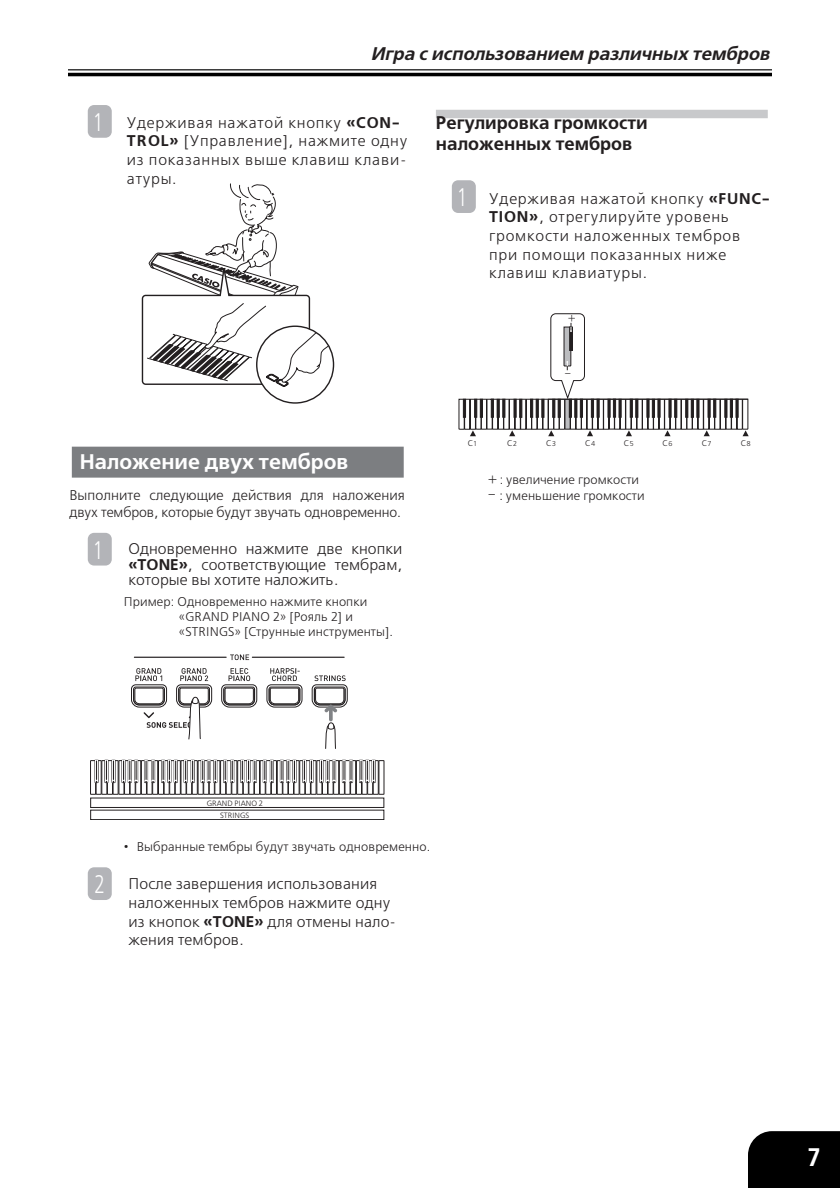
<style>
.page{position:relative;width:840px;height:1191px;background:#fff}
.page>*{position:absolute;margin:0;border:0;box-sizing:border-box;transform-origin:0 0}
.t1{font:25.4px "Free Set C";color:#fff;scale:.75 1}
.t2{font:700 25.4px "Free Set C";color:#fff;scale:.9 1}
.t3{font:700 21.2px "Free Set C";color:#fff}
.t4{font:700 18.4px/21.8px "Free Set C";color:#231f20}
.t5{font:italic 700 18.4px "Free Set C";color:#231f20}
.t6{font:15.6px/18.6px "Free Set C";letter-spacing:.05em;color:#231f20}
.t7{font:15.6px/18.6px "Free Set C";letter-spacing:.01em;color:#231f20}
.t8{font:14px/17px "Free Set C";letter-spacing:-.005em;color:#231f20}
.t9{font:12.6px/15.2px "Free Set C";letter-spacing:.01em;color:#231f20}
.t10{font:10.6px "Free Set C";color:#231f20}
.t11{font:8.2px "Free Set C";color:#231f20}
.t12{font:7.6px/12.2px "Free Set C";color:#231f20;text-align:center}
.s1{font-weight:700}
.s2{font-size:7px}
</style>
<div class="page">
<div style="left:72px;top:446px;width:331px;height:31px;background:#7c7e81"></div>
<svg style="left:88px;top:533px;width:24px;height:32px"></svg>
<svg style="left:88px;top:867px;width:24px;height:33px"></svg>
<hr style="left:252px;top:656px;width:92px;height:2px;background:#231f20">
<hr style="left:134px;top:656px;width:92px;height:2px;background:#231f20">
<svg style="left:230px;top:654px;width:19px;height:6px"></svg>
<svg style="left:131px;top:668px;width:216px;height:81px"></svg>
<div style="left:90px;top:760px;width:6px;height:34px;border:1px solid #231f20"></div>
<svg style="left:96px;top:760px;width:5px;height:34px"></svg>
<div style="left:96px;top:760px;width:5px;height:34px;border:1px solid #231f20"></div>
<svg style="left:95px;top:760px;width:3px;height:23px"></svg>
<div style="left:107px;top:760px;width:6px;height:34px;border:1px solid #231f20"></div>
<svg style="left:102px;top:760px;width:5px;height:34px"></svg>
<div style="left:101px;top:760px;width:6px;height:34px;border:1px solid #231f20"></div>
<svg style="left:113px;top:760px;width:5px;height:34px"></svg>
<div style="left:113px;top:760px;width:5px;height:34px;border:1px solid #231f20"></div>
<svg style="left:105px;top:760px;width:10px;height:23px"></svg>
<div style="left:124px;top:760px;width:6px;height:34px;border:1px solid #231f20"></div>
<div style="left:130px;top:760px;width:5px;height:34px;border:1px solid #231f20"></div>
<svg style="left:119px;top:760px;width:5px;height:34px"></svg>
<div style="left:119px;top:760px;width:5px;height:34px;border:1px solid #231f20"></div>
<svg style="left:136px;top:760px;width:5px;height:34px"></svg>
<div style="left:135px;top:760px;width:6px;height:34px;border:1px solid #231f20"></div>
<svg style="left:122px;top:760px;width:16px;height:23px"></svg>
<div style="left:147px;top:760px;width:5px;height:34px;border:1px solid #231f20"></div>
<div style="left:141px;top:760px;width:6px;height:34px;border:1px solid #231f20"></div>
<svg style="left:152px;top:760px;width:6px;height:34px"></svg>
<div style="left:152px;top:760px;width:6px;height:34px;border:1px solid #231f20"></div>
<svg style="left:144px;top:760px;width:11px;height:23px"></svg>
<div style="left:164px;top:760px;width:5px;height:34px;border:1px solid #231f20"></div>
<div style="left:169px;top:760px;width:6px;height:34px;border:1px solid #231f20"></div>
<div style="left:158px;top:760px;width:6px;height:34px;border:1px solid #231f20"></div>
<svg style="left:175px;top:760px;width:5px;height:34px"></svg>
<div style="left:175px;top:760px;width:5px;height:34px;border:1px solid #231f20"></div>
<svg style="left:161px;top:760px;width:16px;height:23px"></svg>
<div style="left:186px;top:760px;width:6px;height:34px;border:1px solid #231f20"></div>
<svg style="left:181px;top:760px;width:5px;height:34px"></svg>
<div style="left:181px;top:760px;width:5px;height:34px;border:1px solid #231f20"></div>
<div style="left:322px;top:760px;width:5px;height:34px;border:1px solid #231f20"></div>
<div style="left:327px;top:760px;width:6px;height:34px;border:1px solid #231f20"></div>
<div style="left:316px;top:760px;width:6px;height:34px;border:1px solid #231f20"></div>
<svg style="left:333px;top:760px;width:5px;height:34px"></svg>
<div style="left:333px;top:760px;width:6px;height:34px;border:1px solid #231f20"></div>
<svg style="left:319px;top:760px;width:16px;height:23px"></svg>
<div style="left:344px;top:760px;width:6px;height:34px;border:1px solid #231f20"></div>
<svg style="left:339px;top:760px;width:5px;height:34px"></svg>
<div style="left:339px;top:760px;width:5px;height:34px;border:1px solid #231f20"></div>
<svg style="left:350px;top:760px;width:5px;height:34px"></svg>
<div style="left:350px;top:760px;width:5px;height:34px;border:1px solid #231f20"></div>
<svg style="left:342px;top:760px;width:10px;height:23px"></svg>
<div style="left:361px;top:760px;width:6px;height:34px;border:1px solid #231f20"></div>
<div style="left:367px;top:760px;width:6px;height:34px;border:1px solid #231f20"></div>
<div style="left:356px;top:760px;width:5px;height:34px;border:1px solid #231f20"></div>
<svg style="left:373px;top:760px;width:5px;height:34px"></svg>
<div style="left:373px;top:760px;width:5px;height:34px;border:1px solid #231f20"></div>
<svg style="left:359px;top:760px;width:16px;height:23px"></svg>
<div style="left:378px;top:760px;width:6px;height:34px;border:1px solid #231f20"></div>
<svg style="left:192px;top:760px;width:5px;height:34px"></svg>
<div style="left:192px;top:760px;width:5px;height:34px;border:1px solid #231f20"></div>
<svg style="left:184px;top:760px;width:10px;height:23px"></svg>
<div style="left:203px;top:760px;width:6px;height:34px;border:1px solid #231f20"></div>
<div style="left:209px;top:760px;width:5px;height:34px;border:1px solid #231f20"></div>
<svg style="left:198px;top:760px;width:5px;height:34px"></svg>
<div style="left:198px;top:760px;width:5px;height:34px;border:1px solid #231f20"></div>
<svg style="left:215px;top:760px;width:5px;height:34px"></svg>
<div style="left:214px;top:760px;width:6px;height:34px;border:1px solid #231f20"></div>
<svg style="left:201px;top:760px;width:16px;height:23px"></svg>
<div style="left:226px;top:760px;width:5px;height:34px;border:1px solid #231f20"></div>
<div style="left:220px;top:760px;width:6px;height:34px;border:1px solid #231f20"></div>
<svg style="left:232px;top:760px;width:5px;height:34px"></svg>
<div style="left:231px;top:760px;width:6px;height:34px;border:1px solid #231f20"></div>
<svg style="left:223px;top:760px;width:11px;height:23px"></svg>
<div style="left:243px;top:760px;width:5px;height:34px;border:1px solid #231f20"></div>
<div style="left:248px;top:760px;width:6px;height:34px;border:1px solid #231f20"></div>
<div style="left:237px;top:760px;width:6px;height:34px;border:1px solid #231f20"></div>
<svg style="left:254px;top:760px;width:5px;height:34px"></svg>
<div style="left:254px;top:760px;width:5px;height:34px;border:1px solid #231f20"></div>
<svg style="left:240px;top:760px;width:16px;height:23px"></svg>
<div style="left:265px;top:760px;width:6px;height:34px;border:1px solid #231f20"></div>
<svg style="left:260px;top:760px;width:5px;height:34px"></svg>
<div style="left:260px;top:760px;width:5px;height:34px;border:1px solid #231f20"></div>
<svg style="left:271px;top:760px;width:5px;height:34px"></svg>
<div style="left:271px;top:760px;width:5px;height:34px;border:1px solid #231f20"></div>
<svg style="left:263px;top:760px;width:10px;height:23px"></svg>
<div style="left:282px;top:760px;width:6px;height:34px;border:1px solid #231f20"></div>
<div style="left:288px;top:760px;width:5px;height:34px;border:1px solid #231f20"></div>
<svg style="left:277px;top:760px;width:5px;height:34px"></svg>
<div style="left:277px;top:760px;width:5px;height:34px;border:1px solid #231f20"></div>
<svg style="left:294px;top:760px;width:5px;height:34px"></svg>
<div style="left:294px;top:760px;width:5px;height:34px;border:1px solid #231f20"></div>
<svg style="left:280px;top:760px;width:16px;height:23px"></svg>
<div style="left:305px;top:760px;width:5px;height:34px;border:1px solid #231f20"></div>
<div style="left:299px;top:760px;width:6px;height:34px;border:1px solid #231f20"></div>
<svg style="left:311px;top:760px;width:5px;height:34px"></svg>
<div style="left:310px;top:760px;width:6px;height:34px;border:1px solid #231f20"></div>
<svg style="left:302px;top:760px;width:11px;height:23px"></svg>
<svg style="left:90px;top:797px;width:294px;height:23px"></svg>
<svg style="left:88px;top:105px;width:24px;height:33px"></svg>
<div style="left:435px;top:110px;width:332px;height:8px;background:#c8c9cb"></div>
<svg style="left:451px;top:180px;width:24px;height:33px"></svg>
<svg style="left:458px;top:313px;width:290px;height:123px"></svg>
<svg style="left:142px;top:183px;width:191px;height:204px"></svg>
<div style="left:748px;top:1131px;width:91px;height:56px;background:#000"></div>
<hr style="left:68px;top:69px;width:703px;height:1px;background:#000">
<hr style="left:68px;top:73px;width:703px;height:3px;background:#000">
<p class="t5" style="left:370px;top:43px;width:402px">Игра с использованием различных тембров</p>
<h1 class="t1" style="left:94px;top:107px;width:11px">1</h1>
<p class="t4" style="left:435px;top:111px;width:213px">Регулировка громкости наложенных тембров</p>
<h1 class="t1" style="left:458px;top:182px;width:11px">1</h1>
<p class="t6" style="left:127px;top:113px;width:282px">Удерживая нажатой кнопку <span class="s1">«CON-<br>TROL»</span> [Управление], нажмите одну из показанных выше клавиш клави&shy;атуры.</p>
<p class="t6" style="left:489px;top:189px;width:282px">Удерживая нажатой кнопку <span class="s1">«FUNC-<br>TION»</span>, отрегулируйте уровень громкости наложенных тембров при помощи показанных ниже клавиш клавиатуры.</p>
<p class="t10" style="left:567px;top:312px;width:10px">+</p>
<p class="t10" style="left:564px;top:368px;width:8px">–</p>
<h2 class="t3" style="left:80px;top:449px;width:270px">Наложение двух тембров</h2>
<p class="t8" style="left:69px;top:486px;width:337px">Выполните следующие действия для наложения двух тембров, которые будут звучать одновременно.</p>
<p class="t6" style="left:128px;top:541px;width:275px;line-height:15.6px;text-align:justify">Одновременно нажмите две кнопки <span class="s1">«TONE»</span>, соответствующие тембрам, которые вы хотите наложить.</p>
<h1 class="t1" style="left:94px;top:535px;width:11px">1</h1>
<p class="t9" style="left:179px;top:593px;width:215px;text-indent:-55px">Пример: Одновременно нажмите кнопки «GRAND PIANO 2» [Рояль 2] и «STRINGS» [Струнные инструменты].</p>
<p class="t11" style="left:467px;top:438px;width:10px">C<span class="s2">1</span></p>
<p class="t11" style="left:507px;top:438px;width:11px">C<span class="s2">2</span></p>
<p class="t11" style="left:546px;top:438px;width:11px">C<span class="s2">3</span></p>
<p class="t11" style="left:584px;top:438px;width:12px">C<span class="s2">4</span></p>
<p class="t11" style="left:623px;top:438px;width:11px">C<span class="s2">5</span></p>
<p class="t11" style="left:662px;top:438px;width:12px">C<span class="s2">6</span></p>
<p class="t11" style="left:701px;top:438px;width:11px">C<span class="s2">7</span></p>
<p class="t11" style="left:740px;top:438px;width:12px">C<span class="s2">8</span></p>
<p class="t9" style="left:487px;top:472px;width:153px">+ : увеличение громкости</p>
<p class="t9" style="left:487px;top:488px;width:158px">– : уменьшение громкости</p>
<h1 class="t1" style="left:94px;top:869px;width:15px">2</h1>
<p class="t12" style="left:207px;top:797px;width:58px">GRAND PIANO 2<br>STRINGS</p>
<p class="t9" style="left:124px;top:839px;width:308px">• Выбранные тембры будут звучать одновременно.</p>
<p class="t7" style="left:128px;top:874px;width:269px">После завершения использования наложенных тембров нажмите одну из кнопок <span class="s1">«TONE»</span> для отмены нало&shy;жения тембров.</p>
<h1 class="t2" style="left:807px;top:1142px;width:15px">7</h1>
</div>
